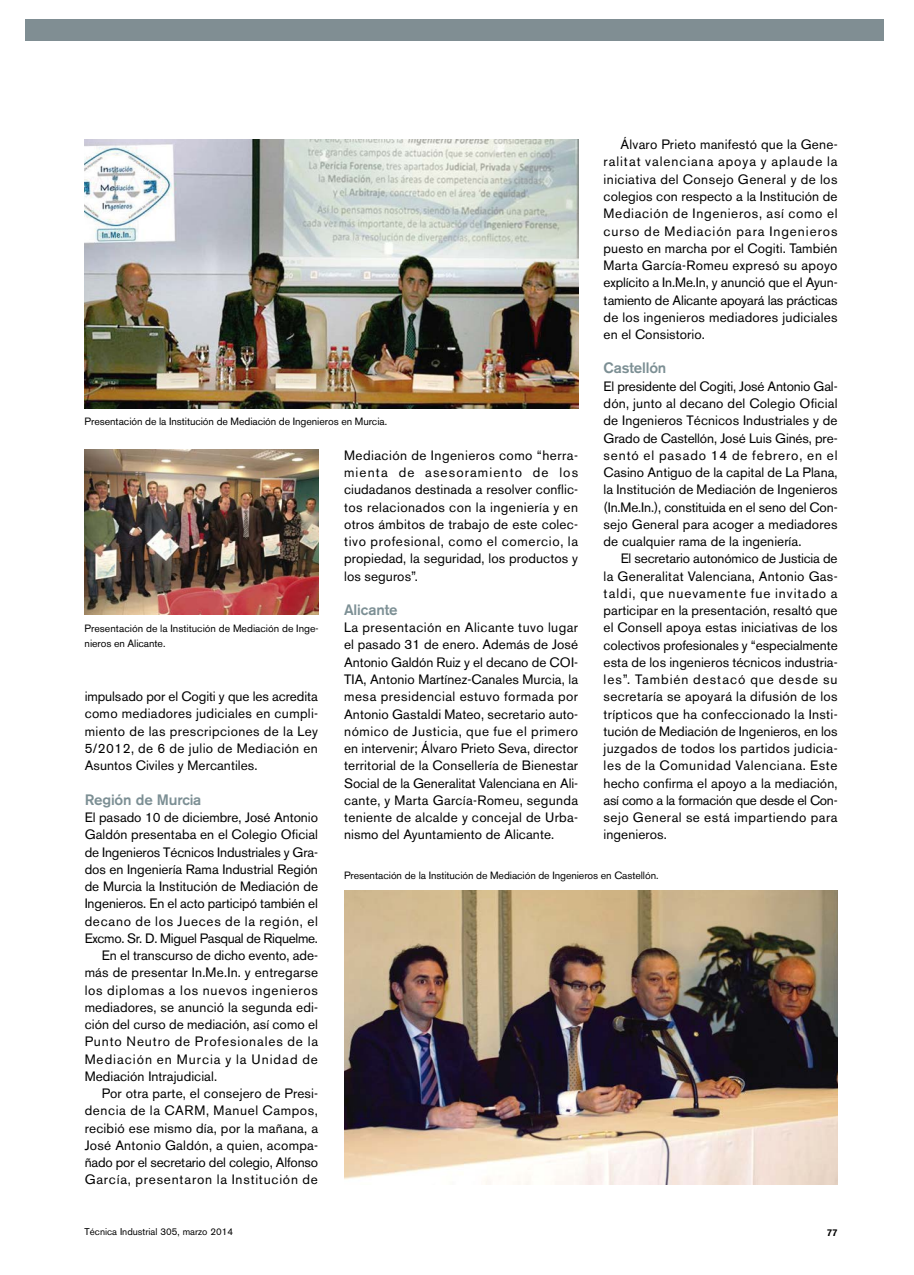
<style>
.page{position:relative;width:914px;height:1275px;background:#fff}
.page>*{position:absolute;margin:0;border:0;box-sizing:border-box;transform-origin:0 0}
.t1{font:500 15px "Akzidenz Grotesk BE";letter-spacing:-.01em;color:#7c8f94}
.t2{font:13.5px/17.2px "Akzidenz Grotesk BE";letter-spacing:.005em;color:#000;text-align:justify}
.t3{font:13.5px "Akzidenz Grotesk BE";letter-spacing:.055em;color:#000}
.t4{font:13.5px "Akzidenz Grotesk BE";letter-spacing:-.015em;color:#000}
.t5{font:13.5px "Akzidenz Grotesk BE";letter-spacing:-.025em;color:#000}
.t6{font:13.5px "Akzidenz Grotesk BE";letter-spacing:.06em;color:#000}
.t7{font:13.5px "Akzidenz Grotesk BE";letter-spacing:.065em;color:#000}
.t8{font:13.5px "Akzidenz Grotesk BE";letter-spacing:.075em;color:#000}
.t9{font:13.5px "Akzidenz Grotesk BE";letter-spacing:.045em;color:#000}
.t10{font:10.5px/15px "Akzidenz Grotesk BE";letter-spacing:-.005em;color:#000}
.t11{font:9.75px "Akzidenz Grotesk BE";color:#000}
.t12{font:500 9.75px "Akzidenz Grotesk BE";color:#000}
</style>
<div class="page">
<div style="left:26px;top:19px;width:858px;height:22px;background:#808e93"></div>
<img style="left:85px;top:139px;width:493px;height:269px">
<img style="left:85px;top:450px;width:233px;height:165px">
<img style="left:344px;top:891px;width:493px;height:293px">
<p class="t2" style="left:603px;top:137px;width:235px;text-indent:17px">Álvaro Prieto manifestó que la Gene&shy;ralitat valenciana apoya y aplaude la iniciativa del Consejo General y de los colegios con respecto a la Institución de Mediación de Ingenieros, así como el curso de Mediación para Ingenieros puesto en marcha por el Cogiti. También Marta García-Romeu expresó su apoyo explícito a In.Me.In, y anunció que el Ayun&shy;tamiento de Alicante apoyará las prácticas de los ingenieros mediadores judiciales en el Consistorio.</p>
<p class="t1" style="left:603px;top:363px;width:64px">Castellón</p>
<p class="t2" style="left:603px;top:379px;width:235px">El presidente del Cogiti, José Antonio Gal&shy;dón, junto al decano del Colegio Oficial de Ingenieros Técnicos Industriales y de Grado de Castellón, José Luis Ginés, pre&shy;sentó el pasado 14 de febrero, en el Casino Antiguo de la capital de La Plana, la Institución de Mediación de Ingenieros (In.Me.In.), constituida en el seno del Con&shy;sejo General para acoger a mediadores de cualquier rama de la ingeniería.</p>
<p class="t2" style="left:603px;top:551px;width:235px;text-indent:17px">El secretario autonómico de Justicia de la Generalitat Valenciana, Antonio Gas&shy;taldi, que nuevamente fue invitado a participar en la presentación, resaltó que el Consell apoya estas iniciativas de los colectivos profesionales y “especialmente esta de los ingenieros técnicos industria&shy;les”. También destacó que desde su secretaría se apoyará la difusión de los trípticos que ha confeccionado la Insti&shy;tución de Mediación de Ingenieros, en los juzgados de todos los partidos judicia&shy;les de la Comunidad Valenciana. Este hecho confirma el apoyo a la mediación, así como a la formación que desde el Con&shy;sejo General se está impartiendo para ingenieros.</p>
<p class="t10" style="left:85px;top:415px;width:304px">Presentación de la Institución de Mediación de Ingenieros en Murcia.</p>
<p class="t2" style="left:344px;top:448px;width:235px">Mediación de Ingenieros como “herra&shy;mienta de asesoramiento de los ciudadanos destinada a resolver conflic&shy;tos relacionados con la ingeniería y en otros ámbitos de trabajo de este colec&shy;tivo profesional, como el comercio, la propiedad, la seguridad, los productos y los seguros”.</p>
<p class="t1" style="left:344px;top:604px;width:55px">Alicante</p>
<p class="t2" style="left:344px;top:620px;width:235px">La presentación en Alicante tuvo lugar el pasado 31 de enero. Además de José Antonio Galdón Ruiz y el decano de COI-TIA, Antonio Martínez-Canales Murcia, la mesa presidencial estuvo formada por Antonio Gastaldi Mateo, secretario auto&shy;nómico de Justicia, que fue el primero en intervenir; Álvaro Prieto Seva, director territorial de la Consellería de Bienestar Social de la Generalitat Valenciana en Ali&shy;cante, y Marta García-Romeu, segunda teniente de alcalde y concejal de Urba&shy;nismo del Ayuntamiento de Alicante.</p>
<p class="t10" style="left:85px;top:621px;width:235px">Presentación de la Institución de Mediación de Inge&shy;nieros en Alicante.</p>
<p class="t2" style="left:85px;top:689px;width:235px">impulsado por el Cogiti y que les acredita como mediadores judiciales en cumpli&shy;miento de las prescripciones de la Ley 5/2012, de 6 de julio de Mediación en Asuntos Civiles y Mercantiles.</p>
<p class="t1" style="left:85px;top:794px;width:118px">Región de Murcia</p>
<p class="t2" style="left:85px;top:810px;width:235px">El pasado 10 de diciembre, José Antonio</p>
<p class="t2" style="left:85px;top:827px;width:235px">Galdón presentaba en el Colegio Oficial</p>
<p class="t2" style="left:85px;top:845px;width:235px">de Ingenieros Técnicos Industriales y Gra-</p>
<p class="t2" style="left:85px;top:862px;width:235px">dos en Ingeniería Rama Industrial Región</p>
<p class="t2" style="left:85px;top:879px;width:235px">de Murcia la Institución de Mediación de</p>
<p class="t2" style="left:85px;top:896px;width:235px">Ingenieros. En el acto participó también el</p>
<p class="t3" style="left:85px;top:916px;width:235px">decano de los Jueces de la región, el</p>
<p class="t5" style="left:85px;top:933px;width:235px">Excmo. Sr. D. Miguel Pasqual de Riquelme.</p>
<p class="t2" style="left:102px;top:948px;width:218px">En el transcurso de dicho evento, ade-</p>
<p class="t2" style="left:85px;top:965px;width:235px">más de presentar In.Me.In. y entregarse</p>
<p class="t3" style="left:85px;top:985px;width:235px">los diplomas a los nuevos ingenieros</p>
<p class="t2" style="left:85px;top:1000px;width:235px">mediadores, se anunció la segunda edi-</p>
<p class="t2" style="left:85px;top:1017px;width:235px">ción del curso de mediación, así como el</p>
<p class="t7" style="left:85px;top:1037px;width:235px">Punto Neutro de Profesionales de la</p>
<p class="t8" style="left:85px;top:1054px;width:235px">Mediación en Murcia y la Unidad de</p>
<p class="t2" style="left:85px;top:1069px;width:134px">Mediación Intrajudicial.</p>
<p class="t2" style="left:102px;top:1086px;width:218px">Por otra parte, el consejero de Presi-</p>
<p class="t9" style="left:85px;top:1106px;width:235px">dencia de la CARM, Manuel Campos,</p>
<p class="t2" style="left:85px;top:1121px;width:235px">recibió ese mismo día, por la mañana, a</p>
<p class="t2" style="left:85px;top:1138px;width:235px">José Antonio Galdón, a quien, acompa-</p>
<p class="t4" style="left:85px;top:1158px;width:235px">ñado por el secretario del colegio, Alfonso</p>
<p class="t6" style="left:85px;top:1175px;width:235px">García, presentaron la Institución de</p>
<p class="t10" style="left:344px;top:869px;width:316px">Presentación de la Institución de Mediación de Ingenieros en Castellón.</p>
<p class="t11" style="left:85px;top:1228px;width:150px">Técnica Industrial 305, marzo 2014</p>
<p class="t12" style="left:826px;top:1229px;width:12px">77</p>
</div>
